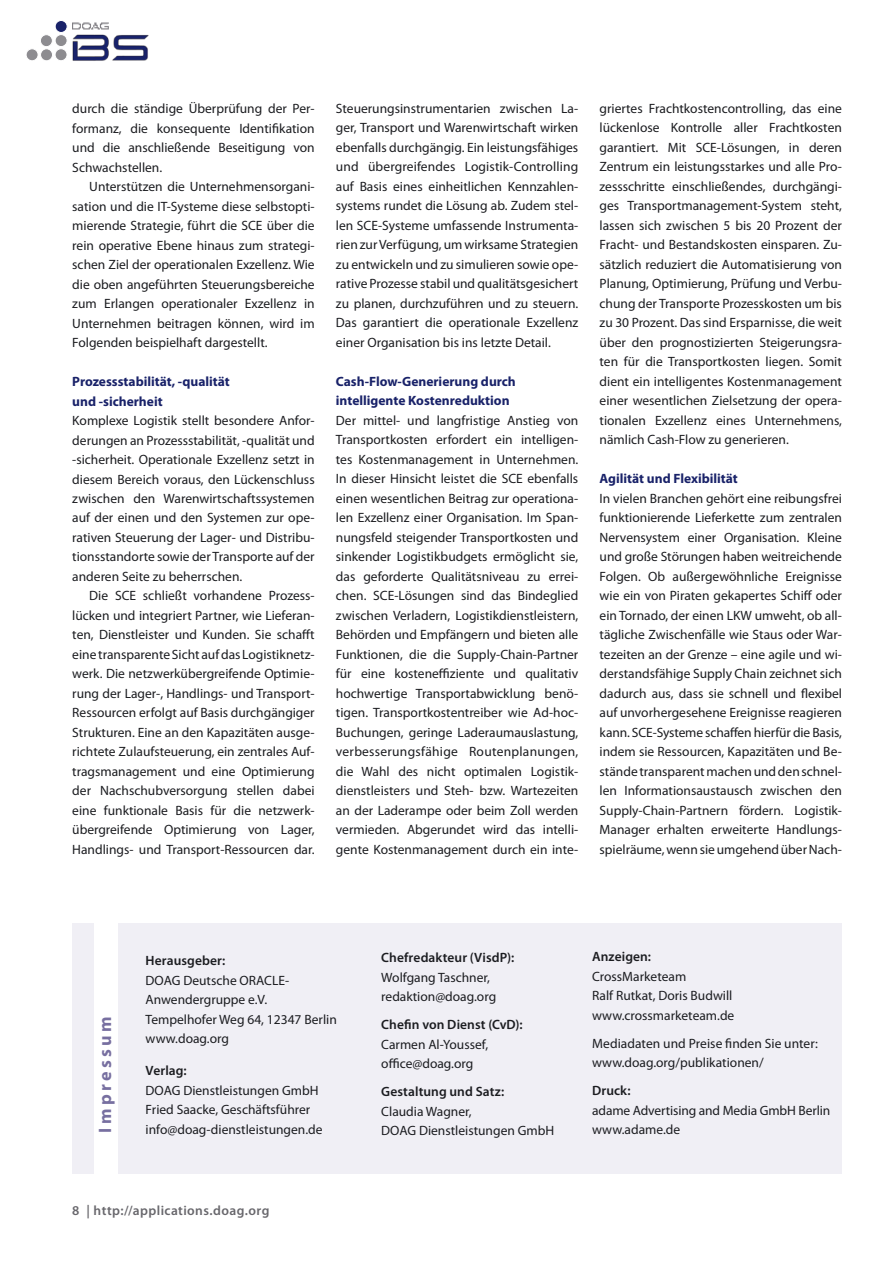
<style>
.page{position:relative;width:893px;height:1263px;background:#fff}
.page>*{position:absolute;margin:0;border:0;box-sizing:border-box;transform-origin:0 0}
.t1{font:700 18px "Myriad Pro";letter-spacing:.19em;color:#776fa0}
.t2{font:13.5px/19.5px "Myriad Pro";color:#1b1c20;text-align:justify}
.t3{font:700 13.5px/19.5px "Myriad Pro";color:#192269}
.t4{font:600 13.5px "Myriad Pro";letter-spacing:.005em;color:#1b1c20}
.t5{font:600 13.5px "Myriad Pro";letter-spacing:.03em;color:#68676c}
</style>
<div class="page">
<img style="left:72px;top:22px;width:77px;height:39px">
<div style="left:40px;top:35px;width:12px;height:12px;background:#8d8c90;border-radius:50%"></div>
<div style="left:40px;top:34px;width:13px;height:13px;border:1px solid #fff;border-radius:50%"></div>
<div style="left:26px;top:49px;width:12px;height:12px;background:#8d8c90;border-radius:50%"></div>
<div style="left:26px;top:49px;width:12px;height:12px;border:1px solid #fff;border-radius:50%"></div>
<div style="left:55px;top:35px;width:12px;height:12px;background:#8d8c90;border-radius:50%"></div>
<div style="left:55px;top:34px;width:12px;height:13px;border:1px solid #fff;border-radius:50%"></div>
<div style="left:41px;top:49px;width:12px;height:12px;background:#8d8c90;border-radius:50%"></div>
<div style="left:40px;top:49px;width:13px;height:12px;border:1px solid #fff;border-radius:50%"></div>
<div style="left:55px;top:20px;width:12px;height:12px;background:#192269;border-radius:50%"></div>
<div style="left:55px;top:20px;width:12px;height:13px;border:1px solid #fff;border-radius:50%"></div>
<div style="left:55px;top:49px;width:12px;height:12px;background:#8d8c90;border-radius:50%"></div>
<div style="left:55px;top:49px;width:12px;height:12px;border:1px solid #fff;border-radius:50%"></div>
<img style="left:73px;top:22px;width:36px;height:11px">
<div style="left:118px;top:923px;width:724px;height:251px;background:#f0eff5"></div>
<div style="left:72px;top:923px;width:22px;height:251px;background:#f0eff5"></div>
<p class="t2" style="left:72px;top:99px;width:244px">durch die ständige Überprüfung der Per&shy;formanz, die konsequente Identifikation und die anschließende Beseitigung von Schwachstellen.</p>
<p class="t2" style="left:72px;top:177px;width:244px;text-indent:17px">Unterstützen die Unternehmensorgani&shy;sation und die IT-Systeme diese selbstopti&shy;mierende Strategie, führt die SCE über die rein operative Ebene hinaus zum strategi&shy;schen Ziel der operationalen Exzellenz. Wie die oben angeführten Steuerungsbereiche zum Erlangen operationaler Exzellenz in Unternehmen beitragen können, wird im Folgenden beispielhaft dargestellt.</p>
<p class="t3" style="left:72px;top:371px;width:159px">Prozessstabilität, -qualität und -sicherheit</p>
<p class="t2" style="left:72px;top:410px;width:244px">Komplexe Logistik stellt besondere Anfor&shy;derungen an Prozessstabilität, -qualität und -sicherheit. Operationale Exzellenz setzt in diesem Bereich voraus, den Lückenschluss zwischen den Warenwirtschaftssystemen auf der einen und den Systemen zur ope&shy;rativen Steuerung der Lager- und Distribu&shy;tionsstandorte sowie der Transporte auf der anderen Seite zu beherrschen.</p>
<p class="t2" style="left:72px;top:586px;width:244px;text-indent:17px">Die SCE schließt vorhandene Prozess&shy;lücken und integriert Partner, wie Lieferan&shy;ten, Dienstleister und Kunden. Sie schafft eine transparente Sicht auf das Logistiknetz&shy;werk. Die netzwerkübergreifende Optimie&shy;rung der Lager-, Handlings- und Transport-Ressourcen erfolgt auf Basis durchgängiger Strukturen. Eine an den Kapazitäten ausge&shy;richtete Zulaufsteuerung, ein zentrales Auf&shy;tragsmanagement und eine Optimierung der Nachschubversorgung stellen dabei eine funktionale Basis für die netzwerk&shy;übergreifende Optimierung von Lager, Handlings- und Transport-Ressourcen dar.</p>
<p class="t2" style="left:336px;top:98px;width:244px">Steuerungsinstrumentarien zwischen La&shy;ger, Transport und Warenwirtschaft wirken ebenfalls durchgängig. Ein leistungsfähiges und übergreifendes Logistik-Controlling auf Basis eines einheitlichen Kennzahlen&shy;systems rundet die Lösung ab. Zudem stel&shy;len SCE-Systeme umfassende Instrumenta&shy;rien zur Verfügung, um wirksame Strategien zu entwickeln und zu simulieren sowie ope&shy;rative Prozesse stabil und qualitätsgesichert zu planen, durchzuführen und zu steuern.<br>Das garantiert die operationale Exzellenz einer Organisation bis ins letzte Detail.</p>
<p class="t3" style="left:336px;top:371px;width:181px">Cash-Flow-Generierung durch intelligente Kostenreduktion</p>
<p class="t2" style="left:336px;top:410px;width:244px">Der mittel- und langfristige Anstieg von Transportkosten erfordert ein intelligen&shy;tes Kostenmanagement in Unternehmen.<br>In dieser Hinsicht leistet die SCE ebenfalls einen wesentlichen Beitrag zur operationa&shy;len Exzellenz einer Organisation. Im Span&shy;nungsfeld steigender Transportkosten und sinkender Logistikbudgets ermöglicht sie, das geforderte Qualitätsniveau zu errei&shy;chen. SCE-Lösungen sind das Bindeglied zwischen Verladern, Logistikdienstleistern, Behörden und Empfängern und bieten alle Funktionen, die die Supply-Chain-Partner für eine kosteneffiziente und qualitativ hochwertige Transportabwicklung benö&shy;tigen. Transportkostentreiber wie Ad-hoc-Buchungen, geringe Laderaumauslastung, verbesserungsfähige Routenplanungen, die Wahl des nicht optimalen Logistik&shy;dienstleisters und Steh- bzw. Wartezeiten an der Laderampe oder beim Zoll werden vermieden. Abgerundet wird das intelli&shy;gente Kostenmanagement durch ein inte-</p>
<p class="t2" style="left:600px;top:98px;width:244px">griertes Frachtkostencontrolling, das eine lückenlose Kontrolle aller Frachtkosten garantiert. Mit SCE-Lösungen, in deren Zentrum ein leistungsstarkes und alle Pro&shy;zessschritte einschließendes, durchgängi&shy;ges Transportmanagement-System steht, lassen sich zwischen 5 bis 20 Prozent der Fracht- und Bestandskosten einsparen. Zu&shy;sätzlich reduziert die Automatisierung von Planung, Optimierung, Prüfung und Verbu&shy;chung der Transporte Prozesskosten um bis zu 30 Prozent. Das sind Ersparnisse, die weit über den prognostizierten Steigerungsra&shy;ten für die Transportkosten liegen. Somit dient ein intelligentes Kostenmanagement einer wesentlichen Zielsetzung der opera&shy;tionalen Exzellenz eines Unternehmens, nämlich Cash-Flow zu generieren.</p>
<p class="t3" style="left:600px;top:468px;width:140px">Agilität und Flexibilität</p>
<p class="t2" style="left:600px;top:488px;width:244px">In vielen Branchen gehört eine reibungsfrei funktionierende Lieferkette zum zentralen Nervensystem einer Organisation. Kleine und große Störungen haben weitreichende Folgen. Ob außergewöhnliche Ereignisse wie ein von Piraten gekapertes Schiff oder ein Tornado, der einen LKW umweht, ob all&shy;tägliche Zwischenfälle wie Staus oder War&shy;tezeiten an der Grenze – eine agile und wi&shy;derstandsfähige Supply Chain zeichnet sich dadurch aus, dass sie schnell und flexibel auf unvorhergesehene Ereignisse reagieren kann. SCE-Systeme schaffen hierfür die Basis, indem sie Ressourcen, Kapazitäten und Be&shy;stände transparent machen und den schnel&shy;len Informationsaustausch zwischen den Supply-Chain-Partnern fördern. Logistik-Manager erhalten erweiterte Handlungs&shy;spielräume, wenn sie umgehend über Nach-</p>
<h1 class="t1" style="left:93px;top:1133px;width:118px;rotate:-90deg">Impressum</h1>
<p class="t4" style="left:146px;top:952px;width:81px">Herausgeber:</p>
<p class="t2" style="left:146px;top:970px;width:193px;text-align:left">DOAG Deutsche ORACLE-<br>Anwendergruppe e.V.<br>Tempelhofer Weg 64, 12347 Berlin www.doag.org</p>
<p class="t4" style="left:146px;top:1062px;width:43px">Verlag:</p>
<p class="t2" style="left:146px;top:1080px;width:178px;text-align:left">DOAG Dienstleistungen GmbH<br>Fried Saacke, Geschäftsführer info@doag-dienstleistungen.de</p>
<p class="t5" style="left:72px;top:1202px;width:199px">8 | http://applications.doag.org</p>
<p class="t4" style="left:381px;top:949px;width:134px">Chefredakteur (VisdP):</p>
<p class="t2" style="left:381px;top:967px;width:116px">Wolfgang Taschner, redaktion@doag.org</p>
<p class="t4" style="left:381px;top:1016px;width:143px">Chefin von Dienst (CvD):</p>
<p class="t2" style="left:381px;top:1034px;width:108px">Carmen Al-Youssef, office@doag.org</p>
<p class="t4" style="left:381px;top:1083px;width:124px">Gestaltung und Satz:</p>
<p class="t2" style="left:381px;top:1101px;width:174px">Claudia Wagner,<br>DOAG Dienstleistungen GmbH</p>
<p class="t4" style="left:592px;top:948px;width:60px">Anzeigen:</p>
<p class="t2" style="left:592px;top:966px;width:144px;text-align:left">CrossMarketeam<br>Ralf Rutkat, Doris Budwill www.crossmarketeam.de</p>
<p class="t2" style="left:592px;top:1033px;width:227px">Mediadaten und Preise finden Sie unter: www.doag.org/publikationen/</p>
<p class="t4" style="left:592px;top:1082px;width:40px">Druck:</p>
<p class="t2" style="left:592px;top:1100px;width:240px">adame Advertising and Media GmbH Berlin</p>
<p class="t2" style="left:592px;top:1120px;width:90px">www.adame.de</p>
</div>
